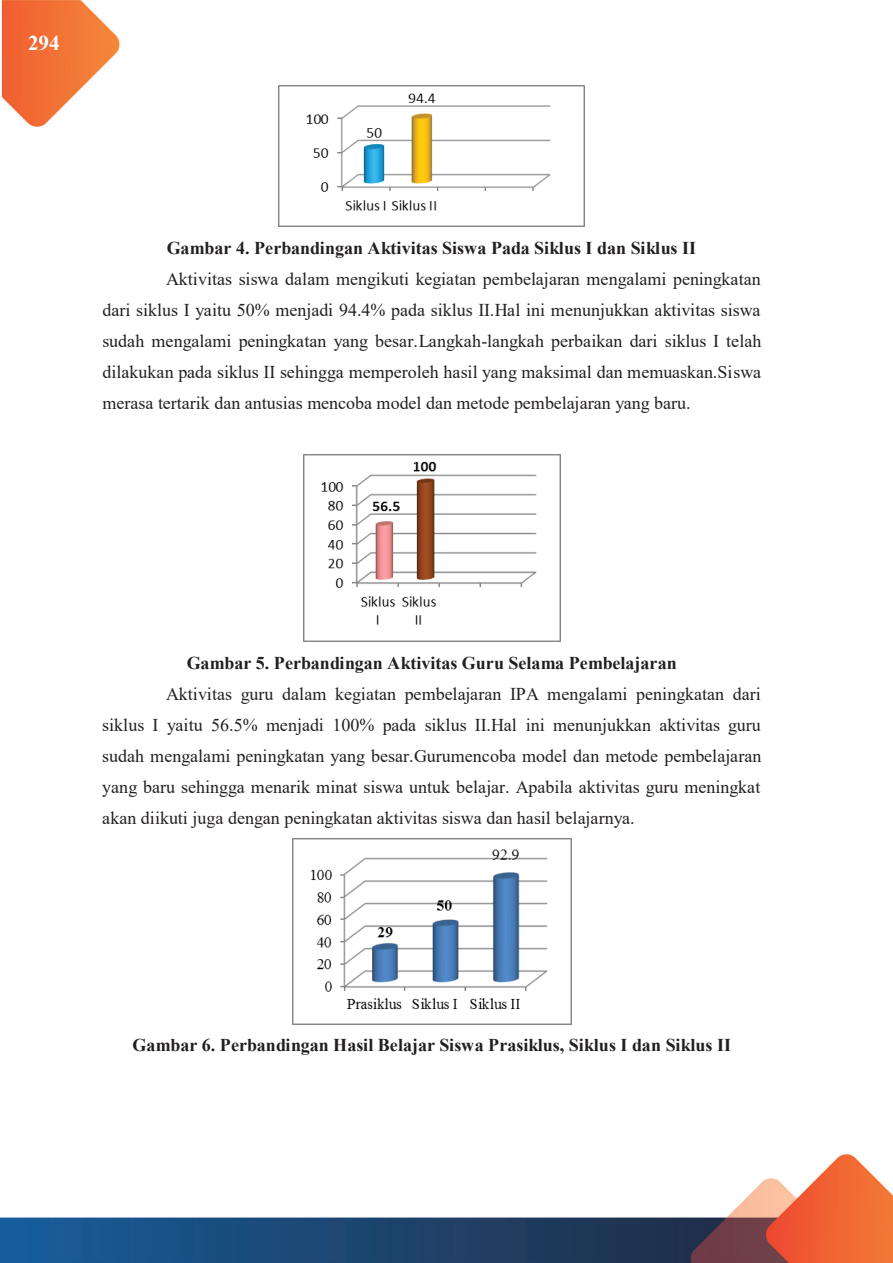
<style>
.page{position:relative;width:893px;height:1263px;background:#fff}
.page>*{position:absolute;margin:0;border:0;box-sizing:border-box;transform-origin:0 0}
.t1{font:700 21px "Times New Roman";color:#fff}
.t2{font:18px/31px "Times New Roman";color:#231f20;text-align:justify}
.t3{font:700 18px "Times New Roman";color:#231f20}
</style>
<div class="page">
<img style="left:0;top:0;width:893px;height:1263px">
<img style="left:279px;top:85px;width:306px;height:142px">
<img style="left:303px;top:455px;width:258px;height:187px">
<img style="left:292px;top:838px;width:279px;height:186px">
<p class="t1" style="left:28px;top:28px;width:33px">294</p>
<p class="t3" style="left:167px;top:235px;width:531px">Gambar 4. Perbandingan Aktivitas Siswa Pada Siklus I dan Siklus II</p>
<p class="t2" style="left:102px;top:263px;width:661px;text-indent:64px">Aktivitas siswa dalam mengikuti kegiatan pembelajaran mengalami peningkatan dari siklus I yaitu 50% menjadi 94.4% pada siklus II.Hal ini menunjukkan aktivitas siswa sudah mengalami peningkatan yang besar.Langkah-langkah perbaikan dari siklus I telah dilakukan pada siklus II sehingga memperoleh hasil yang maksimal dan memuaskan.Siswa merasa tertarik dan antusias mencoba model dan metode pembelajaran yang baru.</p>
<p class="t3" style="left:187px;top:650px;width:491px">Gambar 5. Perbandingan Aktivitas Guru Selama Pembelajaran</p>
<p class="t2" style="left:102px;top:678px;width:661px;text-indent:64px">Aktivitas guru dalam kegiatan pembelajaran IPA mengalami peningkatan dari siklus I yaitu 56.5% menjadi 100% pada siklus II.Hal ini menunjukkan aktivitas guru sudah mengalami peningkatan yang besar.Gurumencoba model dan metode pembelajaran yang baru sehingga menarik minat siswa untuk belajar. Apabila aktivitas guru meningkat akan diikuti juga dengan peningkatan aktivitas siswa dan hasil belajarnya.</p>
<p class="t3" style="left:133px;top:1032px;width:600px">Gambar 6. Perbandingan Hasil Belajar Siswa Prasiklus, Siklus I dan Siklus II</p>
</div>
